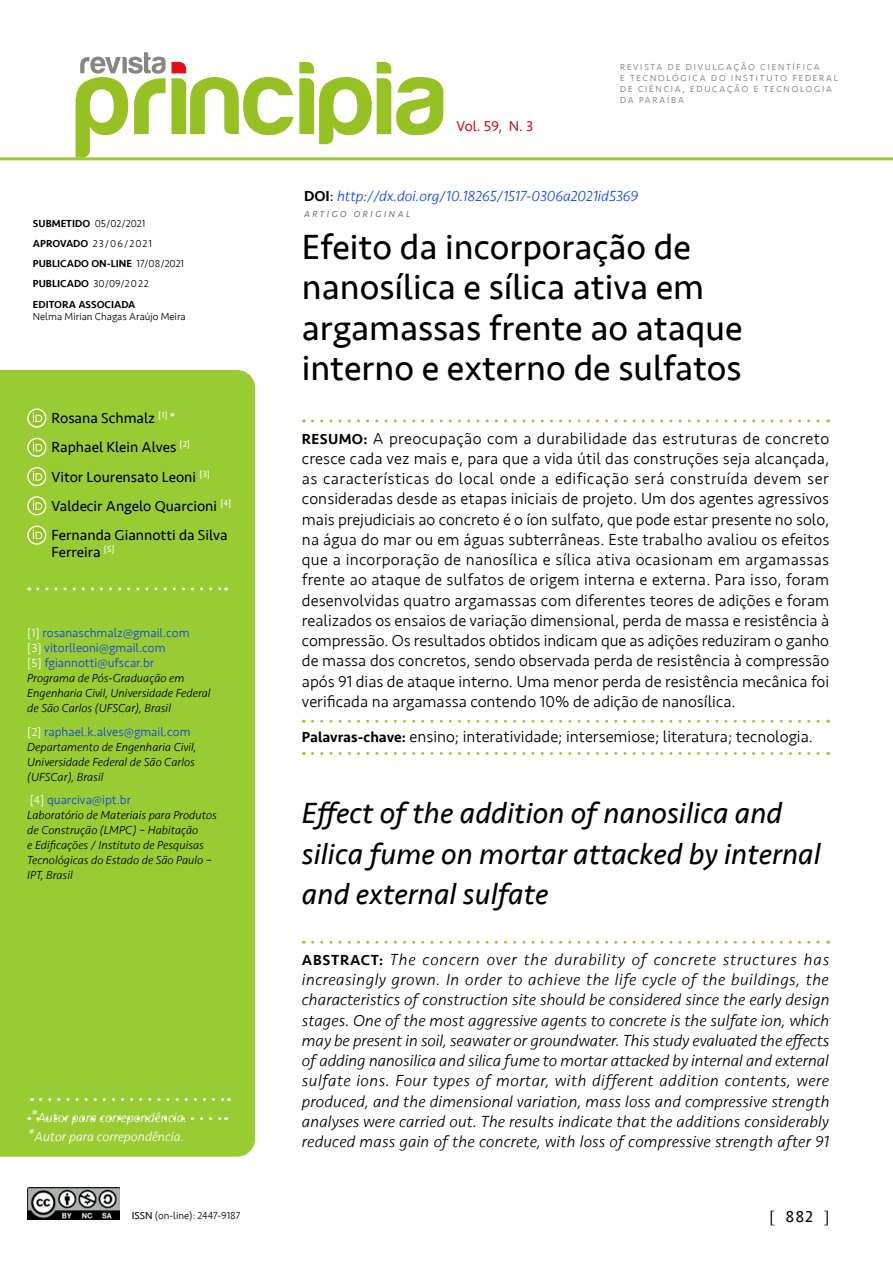
<style>
.page{position:relative;width:893px;height:1263px;background:#fff}
.page>*{position:absolute;margin:0;border:0;box-sizing:border-box;transform-origin:0 0}
.t1{font:36px/40.5px "Seravek";color:#000}
.t2{font:italic 30px/40.5px "Seravek";color:#000}
.t3{font:300 16.5px/20.2px "Seravek";color:#000;text-align:justify}
.t4{font:italic 300 16.5px/20.2px "Seravek";letter-spacing:.01em;color:#000;text-align:justify}
.t5{font:16.5px "Seravek";color:#000}
.t6{font:15px/29.2px "Seravek";color:#000}
.t7{font:italic 300 15px "Seravek";color:#0d42eb}
.t8{font:14.7px "Seravek";color:#cd1719}
.t9{font:italic 300 13.5px/19.2px "Seravek";color:#fff}
.t10{font:300 12.75px/15px "Seravek";color:#0d42eb}
.t11{font:italic 300 12px/15px "Seravek";color:#000}
.t12{font:500 10.5px/20.2px "Seravek";color:#000}
.t13{font:300 10.5px "Seravek";color:#000}
.t14{font:300 9px/10.8px "Seravek";letter-spacing:.2em;color:#706f6f}
.t15{font:italic 9px "Seravek";letter-spacing:.285em;color:#706f6f}
.s1{font-weight:300}
.s2{color:#fff}
.s3{font-size:12px;color:#fff}
.s4{font-size:18px}
.s5{font-weight:500;font-style:normal;color:#000}
.s6{font-weight:400;font-style:normal;color:#000}
.s7{font-weight:500;font-size:15px}
.s8{font-weight:500;font-style:normal;font-size:15px}
.s9{font-weight:400}
.s10{font-family:"Times New Roman"}
</style>
<div class="page">
<div style="left:0;top:370px;width:255px;height:787px;background:#9c3"></div>
<svg style="left:172px;top:62px;width:271px;height:82px"></svg>
<svg style="left:76px;top:52px;width:90px;height:105px"></svg>
<img style="left:28px;top:1187px;width:91px;height:32px">
<svg style="left:312px;top:419px;width:517px;height:3px"></svg>
<svg style="left:312px;top:720px;width:517px;height:3px"></svg>
<svg style="left:312px;top:752px;width:517px;height:3px"></svg>
<svg style="left:312px;top:941px;width:517px;height:3px"></svg>
<svg style="left:27px;top:408px;width:20px;height:21px"></svg>
<svg style="left:27px;top:438px;width:20px;height:20px"></svg>
<svg style="left:27px;top:467px;width:20px;height:20px"></svg>
<svg style="left:27px;top:496px;width:20px;height:20px"></svg>
<svg style="left:27px;top:525px;width:20px;height:21px"></svg>
<svg style="left:38px;top:587px;width:189px;height:3px"></svg>
<svg style="left:41px;top:1098px;width:188px;height:3px"></svg>
<svg style="left:38px;top:1117px;width:189px;height:3px"></svg>
<hr style="left:0;top:157px;width:893px;height:3px;background:#9c3">
<p class="t12" style="left:33px;top:213px;width:153px">SUBMETIDO <span class="s1">05/02/2021<br></span>APROVADO <span class="s1">23/06/2021<br></span>PUBLICADO ON-LINE <span class="s1">17/08/2021<br></span>PUBLICADO <span class="s1">30/09/2022<br></span>EDITORA ASSOCIADA</p>
<p class="t13" style="left:33px;top:311px;width:154px">Nelma Mirian Chagas Araújo Meira</p>
<p class="t6" style="left:52px;top:403px;width:181px">Rosana Schmalz <sup>[1]</sup> <span class="s2">*<br></span>Raphael Klein Alves <sup>[2]<br></sup>Vitor Lourensato Leoni <sup>[3]<br></sup>Valdecir Angelo Quarcioni <sup>[4]<br></sup>Fernanda Giannotti da Silva</p>
<p class="t6" style="left:52px;top:537px;width:65px">Ferreira <sup>[5]</sup></p>
<p class="t10" style="left:27px;top:626px;width:164px"><span class="s3">[1]</span> rosanaschmalz@gmail.com <span class="s3">[3]</span> vitorlleoni@gmail.com<br><span class="s3">[5]</span> fgiannotti@ufscar.br</p>
<p class="t11" style="left:27px;top:671px;width:185px">Programa de Pós-Graduação em<br>Engenharia Civil, Universidade Federal de São Carlos (UFSCar), Brasil</p>
<p class="t10" style="left:27px;top:724px;width:165px"><span class="s3">[2]</span> raphael.k.alves@gmail.com</p>
<p class="t11" style="left:27px;top:739px;width:171px">Departamento de Engenharia Civil,<br>Universidade Federal de São Carlos (UFSCar), Brasil</p>
<p class="t10" style="left:30px;top:793px;width:103px"><span class="s3">[4]</span> quarciva@ipt.br</p>
<p class="t11" style="left:27px;top:808px;width:191px">Laboratório de Materiais para Produtos de Construção (LMPC) – Habitação<br>e Edificações / Instituto de Pesquisas<br>Tecnológicas do Estado de São Paulo –<br>IPT, Brasil</p>
<p class="t9" style="left:27px;top:1108px;width:161px"><span class="s4">*</span>Autor para correpondência. <span class="s4">*</span>Autor para correpondência.</p>
<p class="t8" style="left:456px;top:115px;width:78px">Vol. 59, N. 3</p>
<p class="t14" style="left:620px;top:62px;width:219px">REVISTA DE DIVULGAÇÃO CIENTÍFICA<br>E TECNOLÓGICA DO INSTITUTO FEDERAL<br>DE CIÊNCIA, EDUCAÇÃO E TECNOLOGIA<br>DA PARAÍBA</p>
<p class="t7" style="left:304px;top:187px;width:336px"><span class="s5">DOI</span><span class="s6">:</span> http://dx.doi.org/10.18265/1517-0306a2021id5369</p>
<h1 class="t1" style="left:302px;top:226px;width:442px">Efeito da incorporação de nanosílica e sílica ativa em argamassas frente ao ataque interno e externo de sulfatos</h1>
<p class="t15" style="left:304px;top:207px;width:108px">ARTIGO ORIGINAL</p>
<p class="t3" style="left:302px;top:428px;width:529px"><span class="s7">RESUMO:</span> A preocupação com a durabilidade das estruturas de concreto cresce cada vez mais e, para que a vida útil das construções seja alcançada, as características do local onde a edificação será construída devem ser consideradas desde as etapas iniciais de projeto. Um dos agentes agressivos mais prejudiciais ao concreto é o íon sulfato, que pode estar presente no solo, na água do mar ou em águas subterrâneas. Este trabalho avaliou os efeitos que a incorporação de nanosílica e sílica ativa ocasionam em argamassas frente ao ataque de sulfatos de origem interna e externa. Para isso, foram desenvolvidas quatro argamassas com diferentes teores de adições e foram realizados os ensaios de variação dimensional, perda de massa e resistência à compressão. Os resultados obtidos indicam que as adições reduziram o ganho de massa dos concretos, sendo observada perda de resistência à compressão após 91 dias de ataque interno. Uma menor perda de resistência mecânica foi verificada na argamassa contendo 10% de adição de nanosílica.</p>
<p class="t3" style="left:302px;top:727px;width:512px"><span class="s7">Palavras-chave:</span> ensino; interatividade; intersemiose; literatura; tecnologia.</p>
<h2 class="t2" style="left:302px;top:792px;width:520px">Effect of the addition of nanosilica and silica fume on mortar attacked by internal and external sulfate</h2>
<p class="t4" style="left:302px;top:950px;width:529px"><span class="s8">ABSTRACT:</span> The concern over the durability of concrete structures has increasingly grown. In order to achieve the life cycle of the buildings, the characteristics of construction site should be considered since the early design stages. One of the most aggressive agents to concrete is the sulfate ion, which may be present in soil, seawater or groundwater. This study evaluated the effects of adding nanosilica and silica fume to mortar attacked by internal and external sulfate ions. Four types of mortar, with different addition contents, were produced, and the dimensional variation, mass loss and compressive strength analyses were carried out. The results indicate that the additions considerably reduced mass gain of the concrete, with loss of compressive strength after 91</p>
<p class="t13" style="left:132px;top:1210px;width:110px"><span class="s9">ISSN</span> (on-line): 2447-9187</p>
<p class="t5" style="left:769px;top:1204px;width:61px"><span class="s10">[</span> 882 <span class="s10">]</span></p>
</div>
